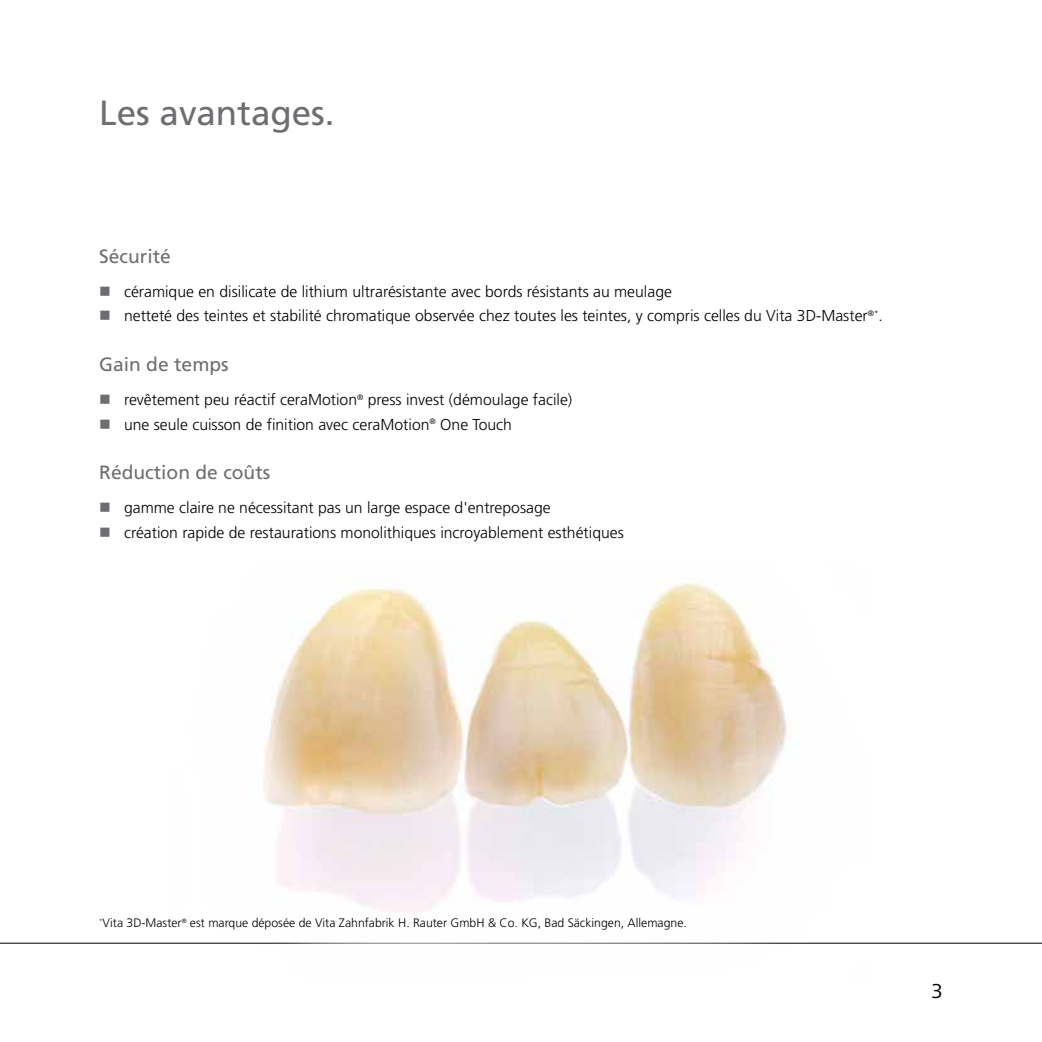
<style>
.page{position:relative;width:1042px;height:1042px;background:#fff}
.page>*{position:absolute;margin:0;border:0;box-sizing:border-box;transform-origin:0 0}
.t1{font:35px "Frutiger LT Std";color:#6d6e71}
.t2{font:21px "Frutiger Next LTW1 G";color:#000}
.t3{font:19.25px "Frutiger LT Std";color:#6d6e71}
.t4{font:300 15.75px "Frutiger LT Std";color:#000}
.t5{font:300 12.25px "Frutiger LT Std";color:#000}
.s1{color:#6d6e71}
</style>
<div class="page">
<hr style="left:0;top:943px;width:1042px;height:1px;background:#000">
<img style="left:171px;top:580px;width:700px;height:364px">
<h1 class="t1" style="left:99px;top:93px;width:237px">Les avantages.</h1>
<p class="t3" style="left:99px;top:244px;width:73px">Sécurité</p>
<p class="t4" style="left:99px;top:283px;width:574px"><span class="s1">■</span> céramique en disilicate de lithium ultrarésistante avec bords résistants au meulage</p>
<p class="t4" style="left:99px;top:307px;width:785px"><span class="s1">■</span> netteté des teintes et stabilité chromatique observée chez toutes les teintes, y compris celles du Vita 3D-Master<sup>®*</sup>.</p>
<p class="t3" style="left:99px;top:353px;width:131px">Gain de temps</p>
<p class="t4" style="left:99px;top:391px;width:474px"><span class="s1">■</span> revêtement peu réactif ceraMotion<sup>®</sup> press invest (démoulage facile)</p>
<p class="t4" style="left:99px;top:415px;width:414px"><span class="s1">■</span> une seule cuisson de finition avec ceraMotion<sup>®</sup> One Touch</p>
<p class="t3" style="left:99px;top:461px;width:173px">Réduction de coûts</p>
<p class="t4" style="left:99px;top:499px;width:453px"><span class="s1">■</span> gamme claire ne nécessitant pas un large espace d'entreposage</p>
<p class="t4" style="left:99px;top:523px;width:526px"><span class="s1">■</span> création rapide de restaurations monolithiques incroyablement esthétiques</p>
<p class="t5" style="left:99px;top:916px;width:589px"><sup>*</sup>Vita 3D-Master<sup>®</sup> est marque déposée de Vita Zahnfabrik H. Rauter GmbH &amp; Co. KG, Bad Säckingen, Allemagne.</p>
<h2 class="t2" style="left:931px;top:979px;width:13px">3</h2>
</div>
